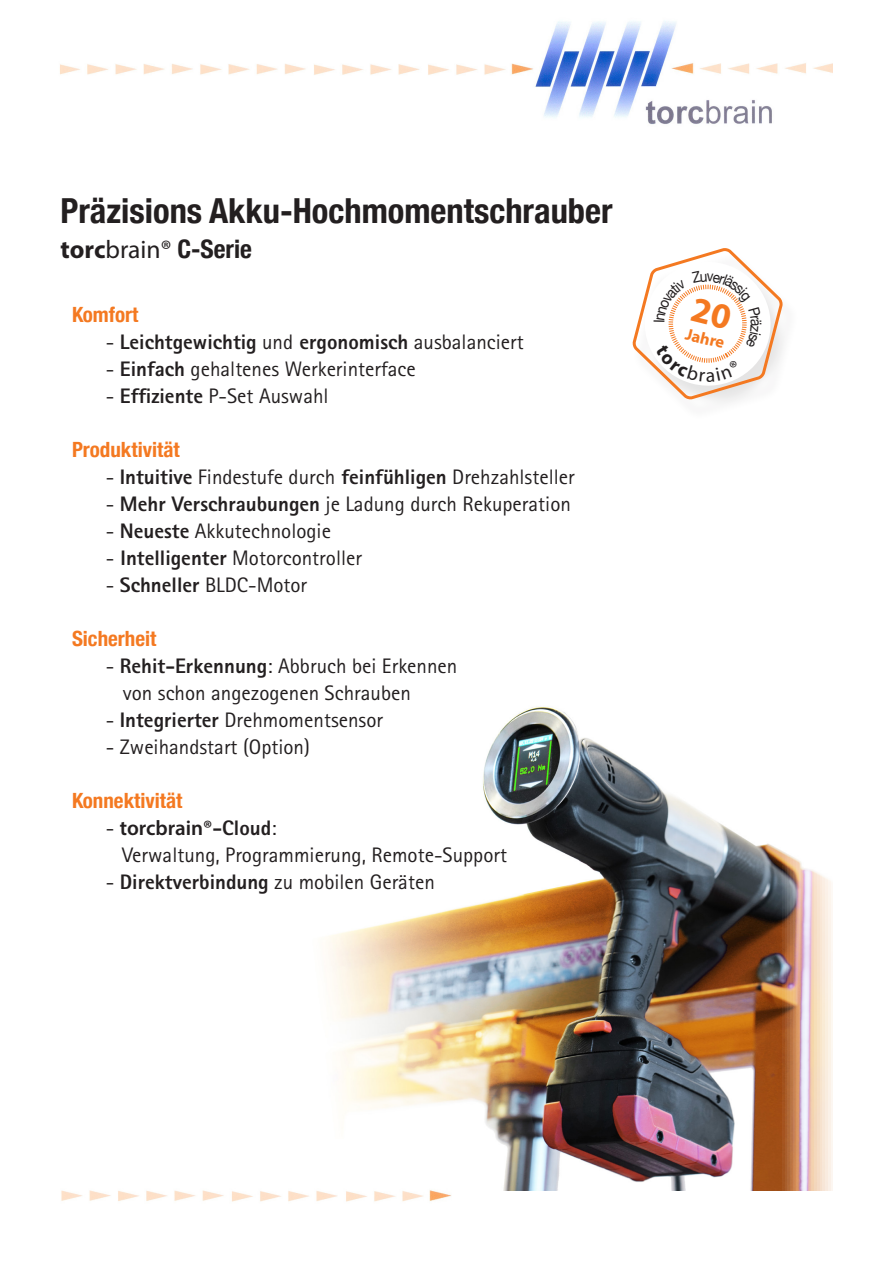
<style>
.page{position:relative;width:893px;height:1263px;background:#fff}
.page>*{position:absolute;margin:0;border:0;box-sizing:border-box;transform-origin:0 0}
.t1{font:700 condensed 34.5px "Helvetica Neue";color:#231f20}
.t2{font:700 condensed 25.5px "Helvetica Neue";color:#231f20}
.t3{font:21px "Rotis Sans Serif";color:#231f20}
.t4{font:700 condensed 21px "Helvetica Neue";color:#f47921}
.t5{font:800 21px "Rotis Sans Serif";color:#231f20}
.t6{font:600 21px "Myriad Pro";color:#231f20}
.t7{font:700 16.5px "Myriad Pro";color:#f47921}
.s1{font-family:"Myriad Pro";font-stretch:normal}
.s2{font-family:"Myriad Pro";font-weight:400;font-stretch:normal}
.s3{font-weight:400}
.s4{font-weight:800}
.s5{font-family:"Rotis Sans Serif";font-weight:400}
.s6{font-family:"Rotis Sans Serif";font-weight:800}
</style>
<div class="page">
<img style="left:60px;top:21px;width:773px;height:104px">
<img style="left:326px;top:707px;width:507px;height:483px">
<img style="left:61px;top:1139px;width:391px;height:63px">
<svg style="left:632px;top:248px;width:152px;height:154px"></svg>
<p class="t1" style="left:61px;top:182px;width:554px">Präzisions Akku-Hochmomentschrauber</p>
<p class="t2" style="left:61px;top:227px;width:193px"><span class="s1">torc</span><span class="s2">brain®</span> C-Serie</p>
<p class="t4" style="left:72px;top:297px;width:68px">Komfort</p>
<p class="t5" style="left:106px;top:329px;width:419px"><span class="s3">-</span> Leichtgewichtig <span class="s3">und</span> ergonomisch <span class="s3">ausbalanciert</span></p>
<p class="t3" style="left:106px;top:357px;width:311px">- <span class="s4">Einfach</span> gehaltenes Werkerinterface</p>
<p class="t3" style="left:106px;top:384px;width:224px">- <span class="s4">Effiziente</span> P-Set Auswahl</p>
<p class="t4" style="left:72px;top:432px;width:109px">Produktivität</p>
<p class="t3" style="left:106px;top:465px;width:470px">- <span class="s4">Intuitive</span> Findestufe durch <span class="s4">feinfühligen</span> Drehzahlsteller</p>
<p class="t3" style="left:106px;top:492px;width:467px">- <span class="s4">Mehr Verschraubungen</span> je Ladung durch Rekuperation</p>
<p class="t3" style="left:106px;top:519px;width:227px">- <span class="s4">Neueste</span> Akkutechnologie</p>
<p class="t3" style="left:106px;top:546px;width:258px">- <span class="s4">Intelligenter</span> Motorcontroller</p>
<p class="t3" style="left:106px;top:573px;width:203px">- <span class="s4">Schneller</span> BLDC-Motor</p>
<p class="t4" style="left:72px;top:621px;width:86px">Sicherheit</p>
<p class="t3" style="left:106px;top:654px;width:353px">- <span class="s4">Rehit-Erkennung</span>: Abbruch bei Erkennen</p>
<p class="t3" style="left:123px;top:681px;width:290px">von schon angezogenen Schrauben</p>
<p class="t3" style="left:106px;top:708px;width:279px">- <span class="s4">Integrierter</span> Drehmomentsensor</p>
<p class="t3" style="left:106px;top:735px;width:206px">- Zweihandstart (Option)</p>
<p class="t4" style="left:72px;top:783px;width:112px">Konnektivität</p>
<p class="t6" style="left:106px;top:815px;width:172px"><span class="s5">-</span> torcbrain®<span class="s6">-Cloud</span><span class="s5">:</span></p>
<p class="t3" style="left:122px;top:843px;width:386px">Verwaltung, Programmierung, Remote-Support</p>
<p class="t3" style="left:106px;top:870px;width:330px">- <span class="s4">Direktverbindung</span> zu mobilen Geräten</p>
<p class="t7" style="left:688px;top:323px;width:41px;rotate:14deg">Jahre</p>
</div>
